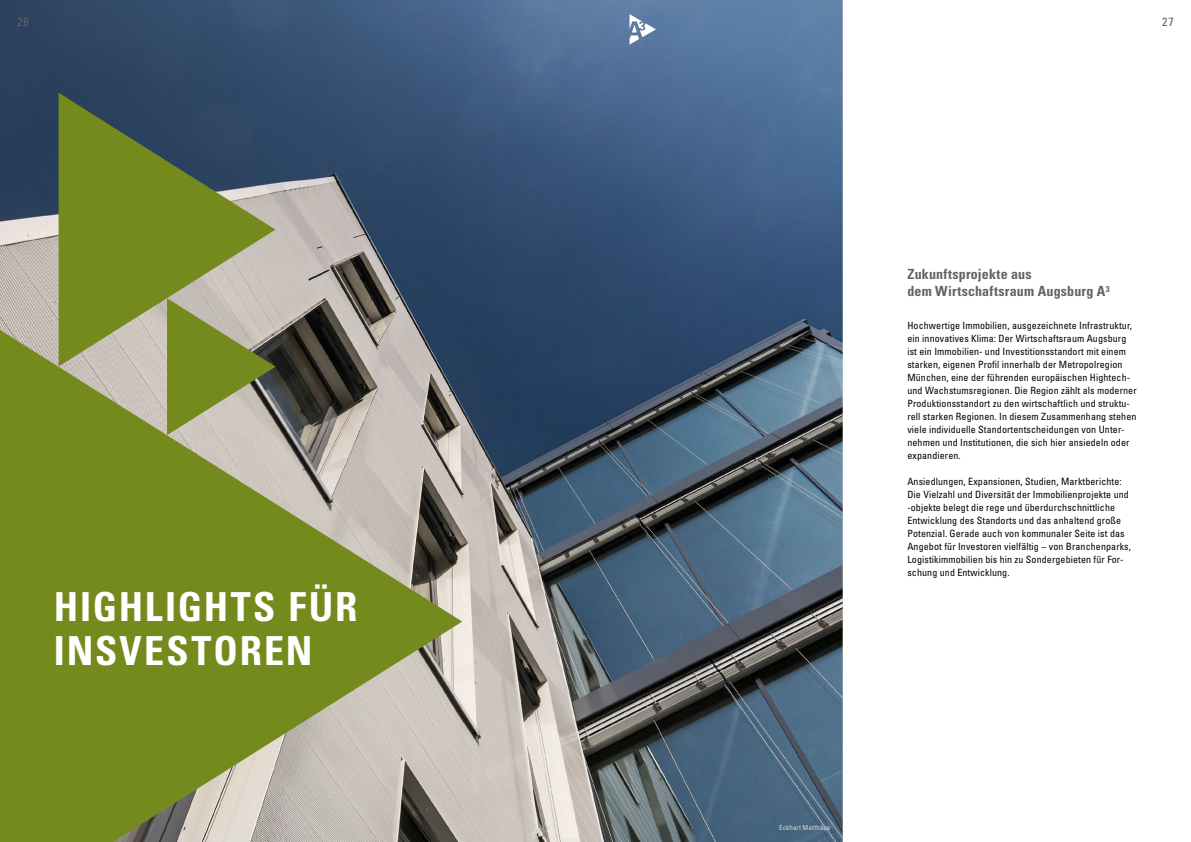
<style>
.page{position:relative;width:1191px;height:842px;background:#fff}
.page>*{position:absolute;margin:0;border:0;box-sizing:border-box;transform-origin:0 0}
.t1{font:700 condensed 40px/44.1px "Univers LT Std";letter-spacing:.045em;color:#fff}
.t2{font:700 condensed 14px/17px "Univers LT Std";letter-spacing:.015em;color:#646363}
.t3{font:condensed 12px "Univers LT Std";color:#646363}
.t4{font:condensed 10px/13px "Univers LT Std";letter-spacing:.01em;color:#000}
.t5{font:condensed 7px "Univers LT Std";letter-spacing:.015em;color:#dadada}
</style>
<div class="page">
<img style="left:0;top:0;width:842px;height:842px">
<svg style="left:0;top:330px;width:462px;height:512px;background:#8a9450"></svg>
<svg style="left:59px;top:93px;width:216px;height:273px;background:#6f8145"></svg>
<svg style="left:167px;top:298px;width:108px;height:137px;background:#959d62"></svg>
<svg style="left:629px;top:14px;width:27px;height:31px"></svg>
<p class="t3" style="left:17px;top:14px;width:13px">26</p>
<p class="t3" style="left:1162px;top:14px;width:13px">27</p>
<h1 class="t1" style="left:54px;top:584px;width:305px">HIGHLIGHTS FÜR<br>INSVESTOREN</h1>
<h2 class="t2" style="left:907px;top:266px;width:203px">Zukunftsprojekte aus<br>dem Wirtschaftsraum Augsburg A³</h2>
<p class="t4" style="left:907px;top:319px;width:231px">Hochwertige Immobilien, ausgezeichnete Infrastruktur, ein innovatives Klima: Der Wirtschaftsraum Augsburg ist ein Immobilien- und Investitionsstandort mit einem starken, eigenen Profil innerhalb der Metropolregion München, eine der führenden europäischen Hightech&shy;und Wachstumsregionen. Die Region zählt als moderner Produktionsstandort zu den wirtschaftlich und struktu&shy;rell starken Regionen. In diesem Zusammenhang stehen viele individuelle Standortentscheidungen von Unter&shy;nehmen und Institutionen, die sich hier ansiedeln oder expandieren.</p>
<p class="t4" style="left:907px;top:475px;width:225px">Ansiedlungen, Expansionen, Studien, Marktberichte:<br>Die Vielzahl und Diversität der Immobilienprojekte und -objekte belegt die rege und überdurchschnittliche Entwicklung des Standorts und das anhaltend große Potenzial. Gerade auch von kommunaler Seite ist das Angebot für Investoren vielfältig – von Branchenparks, Logistikimmobilien bis hin zu Sondergebieten für For&shy;schung und Entwicklung.</p>
<p class="t5" style="left:779px;top:823px;width:53px">Eckhart Matthäus</p>
</div>
